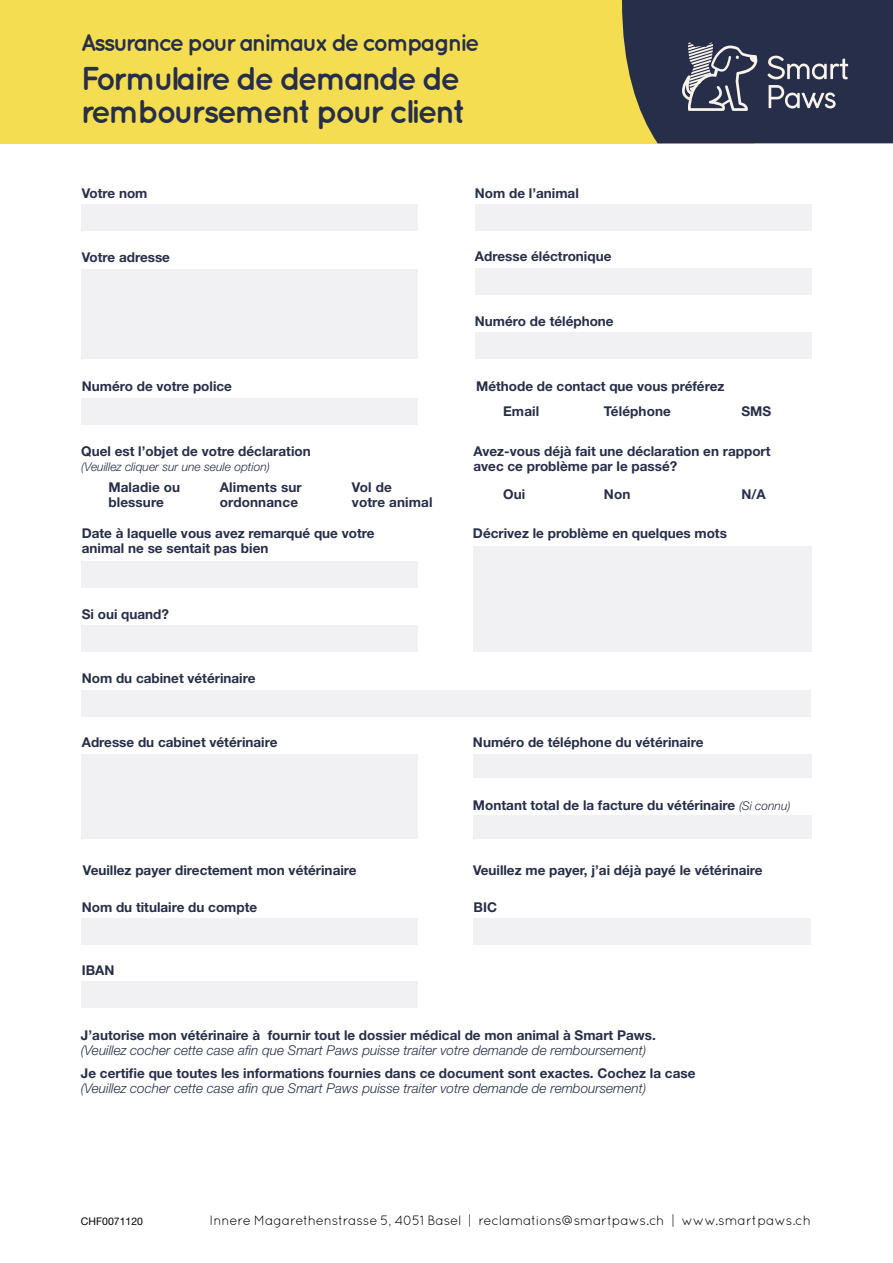
<style>
.page{position:relative;width:893px;height:1263px;background:#fff}
.page>*{position:absolute;margin:0;border:0;box-sizing:border-box;transform-origin:0 0}
.t1{font:700 33px/32.4px "Quicksand";letter-spacing:-.08em;color:#272e49}
.t2{font:700 24px "Quicksand";letter-spacing:-.09em;color:#272e49}
.t3{font:700 13.5px/15px "Helvetica Neue LT Std";color:#272e49}
.t4{font:italic 300 13.5px "Helvetica Neue LT Std";color:#272e49}
.t5{font:13.5px "Quicksand";letter-spacing:-.015em;color:#000}
.t6{font:italic 300 12px "Helvetica Neue LT Std";color:#272e49}
.t7{font:10.5px "Helvetica Neue LT Std";color:#000}
.s1{font-weight:300;font-style:italic;font-size:12px}
</style>
<div class="page">
<div style="left:0;top:0;width:754px;height:143px;background:#f4dd51"></div>
<svg style="left:622px;top:0;width:271px;height:143px;background:#3c4254"></svg>
<div style="left:82px;top:269px;width:336px;height:90px;background:#f1f0f3"></div>
<div style="left:475px;top:204px;width:336px;height:27px;background:#f1f0f3"></div>
<div style="left:82px;top:204px;width:336px;height:27px;background:#f1f0f3"></div>
<div style="left:473px;top:546px;width:338px;height:106px;background:#f1f0f3"></div>
<div style="left:82px;top:754px;width:336px;height:85px;background:#f1f0f3"></div>
<div style="left:473px;top:754px;width:338px;height:24px;background:#f1f0f3"></div>
<div style="left:473px;top:815px;width:338px;height:24px;background:#f1f0f3"></div>
<div style="left:475px;top:268px;width:336px;height:26px;background:#f1f0f3"></div>
<div style="left:475px;top:333px;width:336px;height:26px;background:#f1f0f3"></div>
<div style="left:82px;top:398px;width:336px;height:27px;background:#f1f0f3"></div>
<div style="left:82px;top:690px;width:729px;height:26px;background:#f1f0f3"></div>
<div style="left:82px;top:918px;width:336px;height:27px;background:#f1f0f3"></div>
<div style="left:473px;top:918px;width:338px;height:27px;background:#f1f0f3"></div>
<div style="left:82px;top:981px;width:336px;height:26px;background:#f1f0f3"></div>
<div style="left:82px;top:562px;width:336px;height:26px;background:#f1f0f3"></div>
<div style="left:82px;top:626px;width:336px;height:26px;background:#f1f0f3"></div>
<h2 class="t2" style="left:81px;top:28px;width:400px">Assurance pour animaux de compagnie</h2>
<h1 class="t1" style="left:81px;top:62px;width:387px">Formulaire de demande de remboursement pour client</h1>
<p class="t3" style="left:82px;top:185px;width:67px">Votre nom</p>
<p class="t3" style="left:475px;top:185px;width:105px">Nom de l’animal</p>
<p class="t3" style="left:82px;top:250px;width:90px">Votre adresse</p>
<p class="t3" style="left:475px;top:249px;width:138px">Adresse éléctronique</p>
<p class="t3" style="left:475px;top:313px;width:140px">Numéro de téléphone</p>
<p class="t3" style="left:82px;top:378px;width:152px">Numéro de votre police</p>
<p class="t3" style="left:503px;top:373px;width:223px;line-height:25px;text-indent:-27px">Méthode de contact que vous préférez<br>Email</p>
<p class="t3" style="left:604px;top:403px;width:69px">Téléphone</p>
<p class="t3" style="left:741px;top:403px;width:32px">SMS</p>
<p class="t3" style="left:81px;top:444px;width:231px">Quel est l’objet de votre déclaration</p>
<p class="t6" style="left:81px;top:460px;width:190px">(Veuillez cliquer sur une seule option)</p>
<p class="t3" style="left:473px;top:444px;width:299px">Avez-vous déjà fait une déclaration en rapport avec ce problème par le passé?</p>
<p class="t3" style="left:108px;top:480px;width:73px">Maladie ou blessure</p>
<p class="t3" style="left:220px;top:480px;width:83px">Aliments sur ordonnance</p>
<p class="t3" style="left:352px;top:480px;width:82px">Vol de<br>votre animal</p>
<p class="t3" style="left:503px;top:487px;width:24px">Oui</p>
<p class="t3" style="left:604px;top:487px;width:28px">Non</p>
<p class="t3" style="left:741px;top:487px;width:26px">N/A</p>
<p class="t3" style="left:82px;top:525px;width:294px">Date à laquelle vous avez remarqué que votre animal ne se sentait pas bien</p>
<p class="t3" style="left:82px;top:606px;width:89px">Si oui quand?</p>
<p class="t3" style="left:82px;top:671px;width:175px">Nom du cabinet vétérinaire</p>
<p class="t3" style="left:473px;top:525px;width:255px">Décrivez le problème en quelques mots</p>
<p class="t3" style="left:82px;top:734px;width:197px">Adresse du cabinet vétérinaire</p>
<p class="t3" style="left:473px;top:735px;width:232px">Numéro de téléphone du vétérinaire</p>
<p class="t3" style="left:473px;top:798px;width:319px">Montant total de la facture du vétérinaire <span class="s1">(Si connu)</span></p>
<p class="t3" style="left:83px;top:862px;width:275px">Veuillez payer directement mon vétérinaire</p>
<p class="t3" style="left:473px;top:862px;width:291px">Veuillez me payer, j’ai déjà payé le vétérinaire</p>
<p class="t3" style="left:82px;top:899px;width:177px">Nom du titulaire du compte</p>
<p class="t3" style="left:473px;top:899px;width:25px">BIC</p>
<p class="t3" style="left:82px;top:962px;width:34px">IBAN</p>
<p class="t3" style="left:81px;top:1028px;width:576px">J’autorise mon vétérinaire à fournir tout le dossier médical de mon animal à Smart Paws.</p>
<p class="t4" style="left:81px;top:1042px;width:567px">(Veuillez cocher cette case afin que Smart Paws puisse traiter votre demande de remboursement)</p>
<p class="t3" style="left:81px;top:1065px;width:616px">Je certifie que toutes les informations fournies dans ce document sont exactes. Cochez la case</p>
<p class="t4" style="left:81px;top:1080px;width:567px">(Veuillez cocher cette case afin que Smart Paws puisse traiter votre demande de remboursement)</p>
<p class="t7" style="left:81px;top:1214px;width:64px">CHF0071120</p>
<p class="t5" style="left:210px;top:1212px;width:603px">Innere Magarethenstrasse 5, 4051 Basel | reclamations@smartpaws.ch | www.smartpaws.ch</p>
</div>
